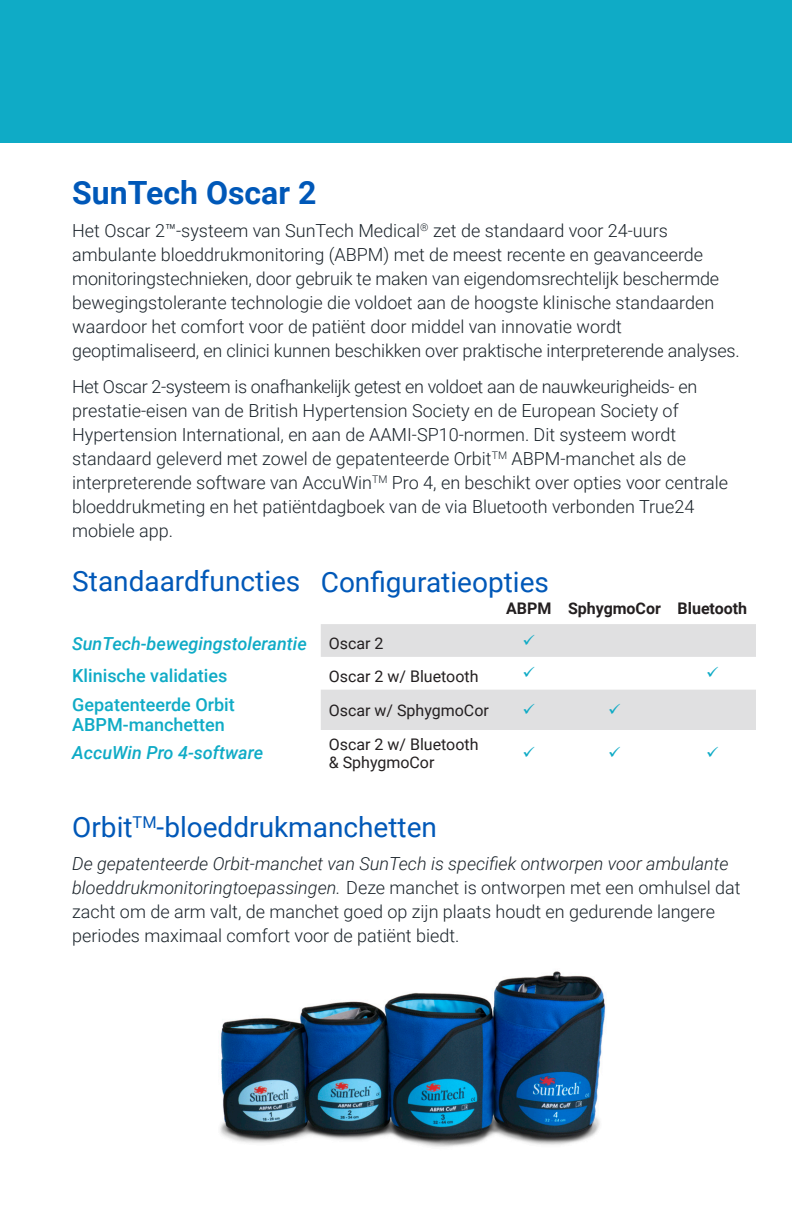
<style>
.page{position:relative;width:792px;height:1224px;background:#fff}
.page>*{position:absolute;margin:0;border:0;box-sizing:border-box;transform-origin:0 0}
.t1{font:700 32px "Roboto";color:#0058b8}
.t2{font:28px "Roboto";color:#0058b8}
.t3{font:300 18px/24px "Roboto";color:#1b242b}
.t4{font:500 18px/20px "Roboto";color:#0fabc6}
.t5{font:italic 500 18px "Roboto";color:#0fabc6}
.t6{font:16px/18px "Roboto";color:#231f20}
.t7{font:700 16px "Roboto";color:#231f20}
.s1{font-style:italic}
</style>
<div class="page">
<img style="left:220px;top:971px;width:386px;height:176px">
<div style="left:0;top:0;width:792px;height:142px;background:#0fabc6"></div>
<svg style="left:321px;top:624px;width:435px;height:106px;fill:#e0e0e1"></svg>
<svg style="left:524px;top:634px;width:11px;height:11px"></svg>
<svg style="left:524px;top:667px;width:11px;height:10px"></svg>
<svg style="left:707px;top:667px;width:11px;height:10px"></svg>
<svg style="left:524px;top:704px;width:11px;height:10px"></svg>
<svg style="left:609px;top:704px;width:11px;height:10px"></svg>
<p class="t1" style="left:72px;top:170px;width:246px">SunTech Oscar 2</p>
<p class="t3" style="left:72px;top:218px;width:669px">Het Oscar 2™-systeem van SunTech Medical<sup>®</sup> zet de standaard voor 24-uurs ambulante bloeddrukmonitoring (ABPM) met de meest recente en geavanceerde monitoringstechnieken, door gebruik te maken van eigendomsrechtelijk beschermde bewegingstolerante technologie die voldoet aan de hoogste klinische standaarden waardoor het comfort voor de patiënt door middel van innovatie wordt geoptimaliseerd, en clinici kunnen beschikken over praktische interpreterende analyses.</p>
<p class="t3" style="left:72px;top:374px;width:657px">Het Oscar 2-systeem is onafhankelijk getest en voldoet aan de nauwkeurigheids- en prestatie-eisen van de British Hypertension Society en de European Society of Hypertension International, en aan de AAMI-SP10-normen. Dit systeem wordt standaard geleverd met zowel de gepatenteerde Orbit<sup>TM</sup> ABPM-manchet als de interpreterende software van AccuWin<sup>TM</sup> Pro 4, en beschikt over opties voor centrale bloeddrukmeting en het patiëntdagboek van de via Bluetooth verbonden True24 mobiele app.</p>
<p class="t2" style="left:72px;top:561px;width:230px">Standaardfuncties</p>
<p class="t2" style="left:321px;top:563px;width:230px">Configuratieopties</p>
<p class="t5" style="left:72px;top:631px;width:236px">SunTech-bewegingstolerantie</p>
<p class="t4" style="left:72px;top:665px;width:157px">Klinische validaties</p>
<p class="t4" style="left:72px;top:694px;width:164px">Gepatenteerde Orbit<br>ABPM-manchetten</p>
<p class="t5" style="left:72px;top:740px;width:193px">AccuWin Pro 4-software</p>
<p class="t6" style="left:329px;top:634px;width:56px">Oscar 2</p>
<p class="t6" style="left:329px;top:666px;width:151px">Oscar 2 w/ Bluetooth</p>
<p class="t6" style="left:329px;top:701px;width:162px">Oscar w/ SphygmoCor</p>
<p class="t6" style="left:329px;top:735px;width:151px">Oscar 2 w/ Bluetooth &amp; SphygmoCor</p>
<p class="t7" style="left:506px;top:597px;width:47px">ABPM</p>
<p class="t7" style="left:568px;top:597px;width:94px">SphygmoCor</p>
<p class="t7" style="left:678px;top:597px;width:71px">Bluetooth</p>
<p class="t2" style="left:72px;top:807px;width:366px">Orbit<sup>TM</sup>-bloeddrukmanchetten</p>
<p class="t3" style="left:72px;top:851px;width:670px"><span class="s1">De gepatenteerde Orbit-manchet van SunTech is specifiek ontworpen voor ambulante bloeddrukmonitoringtoepassingen.</span> Deze manchet is ontworpen met een omhulsel dat zacht om de arm valt, de manchet goed op zijn plaats houdt en gedurende langere periodes maximaal comfort voor de patiënt biedt.</p>
</div>
